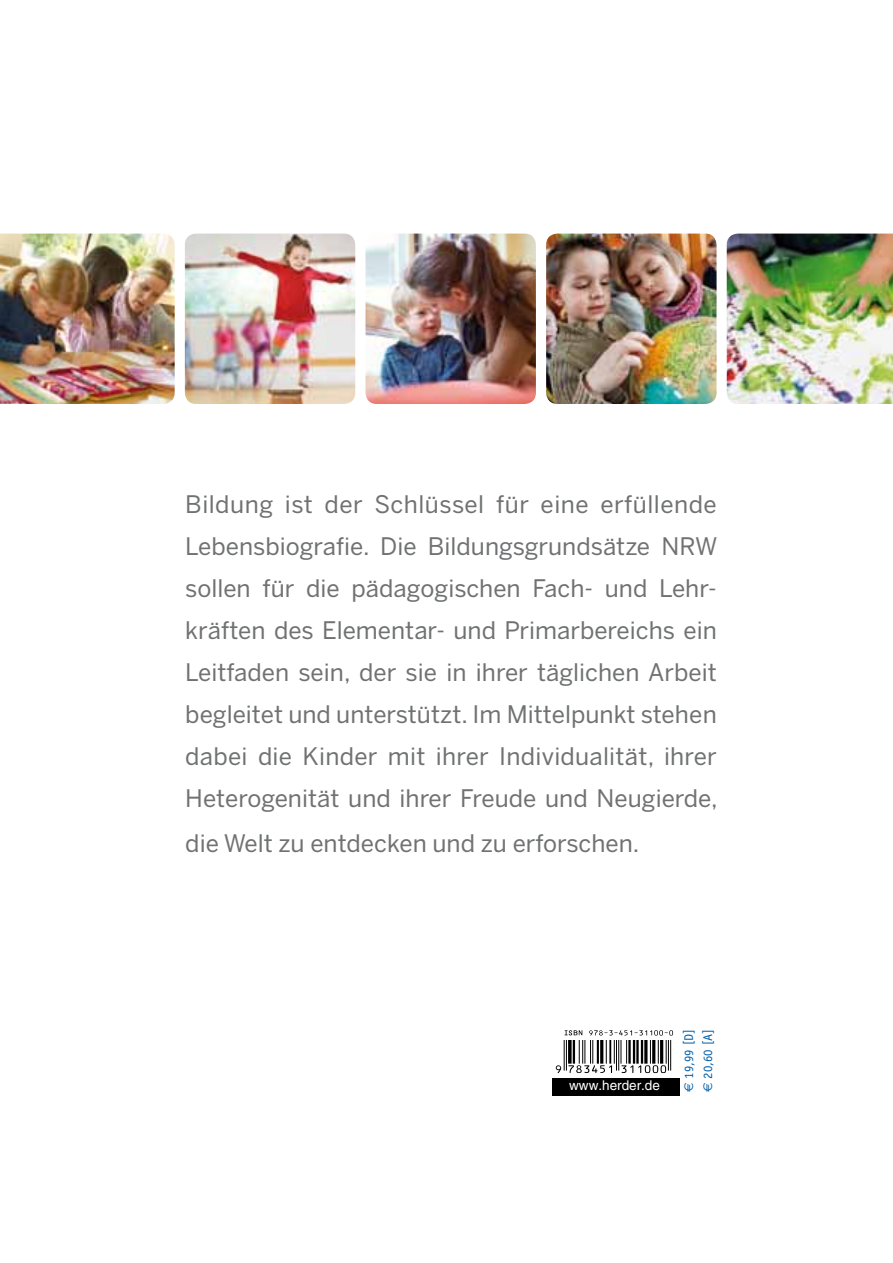
<style>
.page{position:relative;width:893px;height:1263px;background:#fff}
.page>*{position:absolute;margin:0;border:0;box-sizing:border-box;transform-origin:0 0}
.t1{font:24px/42px "Benton Sans";color:#707172;text-align:justify}
.t2{font:13.5px "Helvetica";color:#fff}
.t3{font:12.75px/19.2px "Officina Sans";color:#005ea8}
.s1{font-family:"Euro Sans"}
</style>
<div class="page">
<svg style="left:556px;top:1030px;width:117px;height:43px"></svg>
<div style="left:553px;top:1078px;width:127px;height:18px;background:#000"></div>
<img style="left:0;top:234px;width:175px;height:170px">
<img style="left:185px;top:234px;width:170px;height:170px">
<img style="left:365px;top:234px;width:171px;height:170px">
<img style="left:546px;top:234px;width:171px;height:170px">
<img style="left:727px;top:234px;width:166px;height:170px">
<p class="t1" style="left:185px;top:483px;width:534px">Bildung ist der Schlüssel für eine erfüllende Lebensbiografie. Die Bildungsgrundsätze NRW sollen für die pädagogischen Fach- und Lehr&shy;kräften des Elementar- und Primarbereichs ein Leitfaden sein, der sie in ihrer täglichen Arbeit begleitet und unterstützt. Im Mittelpunkt stehen dabei die Kinder mit ihrer Individualität, ihrer Heterogenität und ihrer Freude und Neugierde,</p>
<p class="t1" style="left:185px;top:822px;width:456px">die Welt zu entdecken und zu erforschen.</p>
<p class="t2" style="left:569px;top:1077px;width:92px">www.herder.de</p>
<p class="t3" style="left:679px;top:1092px;width:64px;rotate:-90deg"><span class="s1">€</span> 19,99 [D] <span class="s1">€</span> 20,60 [A]</p>
</div>
